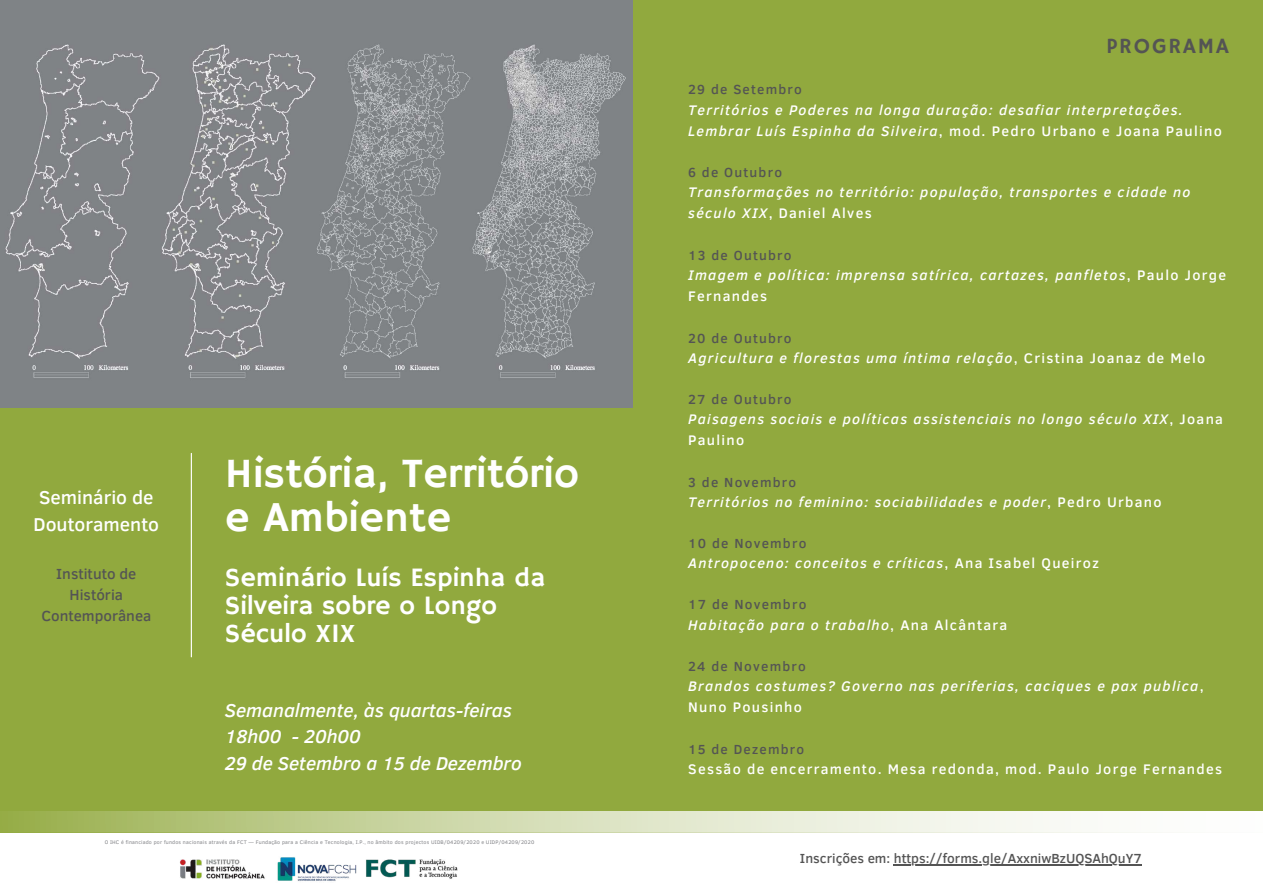
<style>
.page{position:relative;width:1263px;height:893px;background:#fff}
.page>*{position:absolute;margin:0;border:0;box-sizing:border-box;transform-origin:0 0}
.t1{font:42.45px/44.5px "Hammersmith One";color:#fff}
.t2{font:26.55px/27.8px "Hammersmith One";color:#fff}
.t3{font:21.75px "Hammersmith One";letter-spacing:.09em;color:#545454}
.t4{font:italic 500 19.12px/26.6px "Clear Sans";color:#fff}
.t5{font:500 19.12px/26.5px "Clear Sans";color:#fff}
.t6{font:500 15px/20.9px "Clear Sans";color:#545454;text-align:center}
.t7{font:italic 500 14.25px/20.9px "Clear Sans";letter-spacing:.09em;color:#fff}
.t8{font:500 14.25px "Clear Sans";letter-spacing:.09em;color:#fff}
.t9{font:500 13.5px "Clear Sans";letter-spacing:.09em;color:#545454}
.t10{font:500 13.5px "Clear Sans";color:#545454}
.t11{font:5.32px "Clear Sans";letter-spacing:.035em;color:#828387}
.s1{font-style:normal}
</style>
<div class="page">
<img style="left:0;top:0;width:633px;height:408px">
<svg style="left:0;top:811px;width:1156px;height:22px;background:#d3dcb3"></svg>
<div style="left:0;top:408px;width:657px;height:403px;background:#91a93e"></div>
<hr style="left:191px;top:453px;width:1px;height:204px;background:#fff">
<img style="left:180px;top:857px;width:278px;height:24px">
<div style="left:633px;top:0;width:630px;height:811px;background:#91a93e"></div>
<hr style="left:894px;top:864px;width:248px;height:1px;background:#545454">
<h3 class="t5" style="left:34px;top:483px;width:127px">Seminário de<br>Doutoramento</h3>
<p class="t6" style="left:41px;top:562px;width:111px">Instituto de<br>História<br>Contemporânea</p>
<h1 class="t1" style="left:225px;top:452px;width:355px">História, Território e Ambiente</h1>
<h2 class="t2" style="left:225px;top:565px;width:322px">Seminário Luís Espinha da<br>Silveira sobre o Longo<br>Século XIX</h2>
<h3 class="t4" style="left:225px;top:696px;width:298px">Semanalmente, às quartas-feiras<br>18h00 - 20h00<br>29 de Setembro a 15 de Dezembro</h3>
<p class="t11" style="left:105px;top:838px;width:431px">O IHC é financiado por fundos nacionais através da FCT — Fundação para a Ciência e Tecnologia, I.P., no âmbito dos projectos UIDB/04209/2020 e UIDP/04209/2020</p>
<h3 class="t3" style="left:1106px;top:33px;width:124px">PROGRAMA</h3>
<p class="t9" style="left:688px;top:80px;width:115px">29 de Setembro</p>
<p class="t7" style="left:688px;top:98px;width:535px">Territórios e Poderes na longa duração: desafiar interpretações.<br>Lembrar Luís Espinha da Silveira<span class="s1">, mod. Pedro Urbano e Joana Paulino</span></p>
<p class="t9" style="left:688px;top:163px;width:95px">6 de Outubro</p>
<p class="t7" style="left:688px;top:181px;width:504px">Transformações no território: população, transportes e cidade no século XIX<span class="s1">, Daniel Alves</span></p>
<p class="t9" style="left:688px;top:245px;width:105px">13 de Outubro</p>
<p class="t7" style="left:688px;top:264px;width:539px">Imagem e política: imprensa satírica, cartazes, panfletos<span class="s1">, Paulo Jorge<br>Fernandes</span></p>
<p class="t9" style="left:688px;top:328px;width:105px">20 de Outubro</p>
<p class="t7" style="left:688px;top:347px;width:519px">Agricultura e florestas uma íntima relação<span class="s1">, Cristina Joanaz de Melo</span></p>
<p class="t9" style="left:688px;top:389px;width:105px">27 de Outubro</p>
<p class="t7" style="left:688px;top:408px;width:536px">Paisagens sociais e políticas assistenciais no longo século XIX<span class="s1">, Joana<br>Paulino</span></p>
<p class="t9" style="left:688px;top:472px;width:110px">3 de Novembro</p>
<p class="t7" style="left:688px;top:491px;width:475px">Territórios no feminino: sociabilidades e poder<span class="s1">, Pedro Urbano</span></p>
<p class="t9" style="left:688px;top:533px;width:120px">10 de Novembro</p>
<p class="t7" style="left:688px;top:552px;width:412px">Antropoceno: conceitos e críticas<span class="s1">, Ana Isabel Queiroz</span></p>
<p class="t9" style="left:688px;top:595px;width:120px">17 de Novembro</p>
<p class="t7" style="left:688px;top:613px;width:321px">Habitação para o trabalho<span class="s1">, Ana Alcântara</span></p>
<p class="t9" style="left:688px;top:656px;width:119px">24 de Novembro</p>
<p class="t7" style="left:688px;top:675px;width:517px">Brandos costumes? Governo nas periferias, caciques e pax publica<span class="s1">,<br>Nuno Pousinho</span></p>
<p class="t9" style="left:688px;top:739px;width:118px">15 de Dezembro</p>
<p class="t8" style="left:688px;top:758px;width:535px">Sessão de encerramento. Mesa redonda, mod. Paulo Jorge Fernandes</p>
<p class="t10" style="left:800px;top:849px;width:343px">Inscrições em: https://forms.gle/AxxniwBzUQSAhQuY7</p>
</div>
